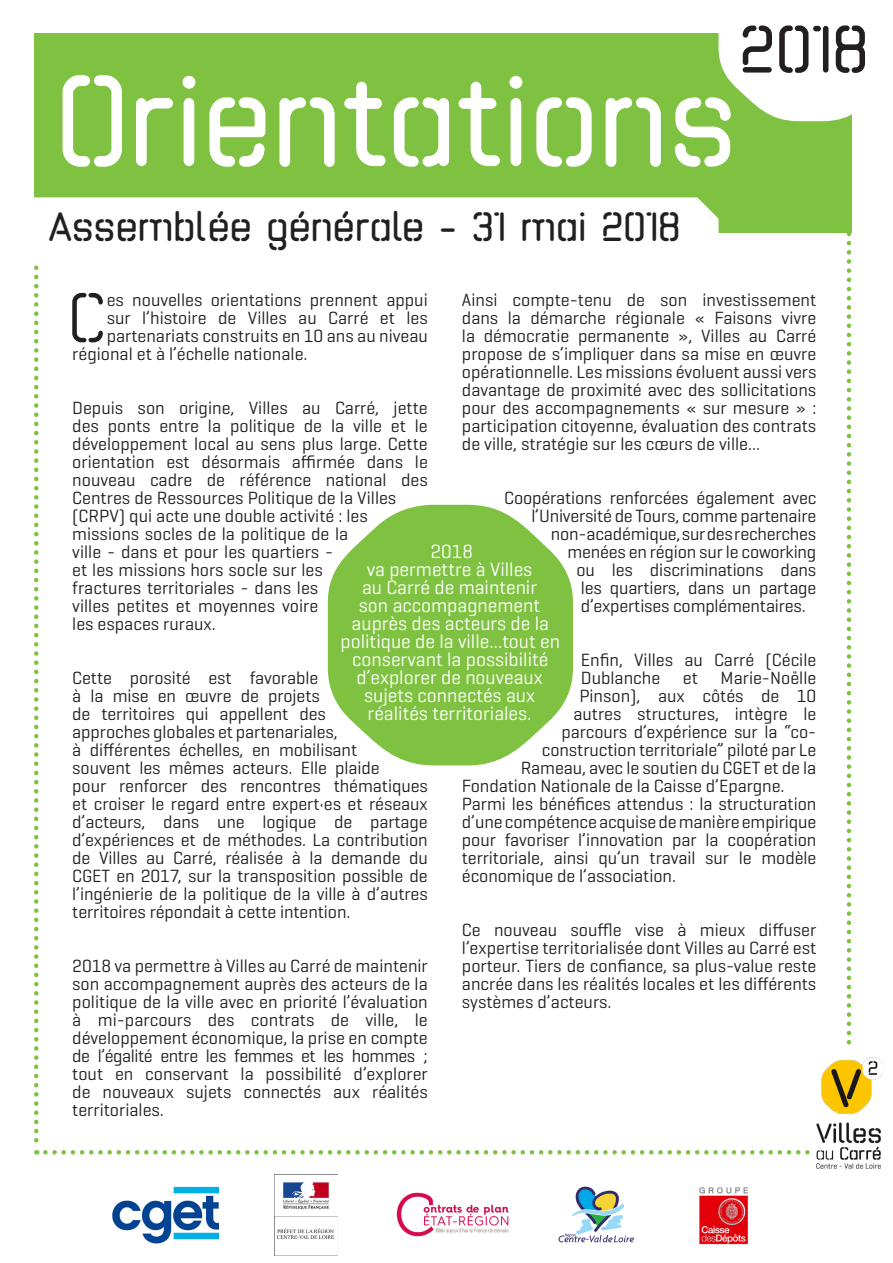
<style>
.page{position:relative;width:893px;height:1263px;background:#fff}
.page>*{position:absolute;margin:0;border:0;box-sizing:border-box;transform-origin:0 0}
.t1{font:700 127.5px "Exakt";color:#fff}
.t2{font:68.85px "Exakt";color:#231f20}
.t3{font:700 66px "Exakt";color:#231f20}
.t4{font:700 40.5px "Exakt";color:#231f20}
.t5{font:19.5px/18px "Geogrotesque";color:#fff;text-align:center}
.t6{font:18px/18px "Geogrotesque";letter-spacing:-.005em;color:#231f20;text-align:justify}
</style>
<div class="page">
<svg style="left:34px;top:265px;width:5px;height:889px"></svg>
<svg style="left:45px;top:1150px;width:765px;height:4px"></svg>
<svg style="left:847px;top:232px;width:4px;height:813px"></svg>
<div style="left:34px;top:33px;width:817px;height:199px;background:#7fc241"></div>
<svg style="left:718px;top:33px;width:134px;height:88px;background:#edf6e4"></svg>
<img style="left:112px;top:1187px;width:106px;height:56px">
<img style="left:699px;top:1187px;width:49px;height:58px">
<img style="left:558px;top:1186px;width:76px;height:57px">
<img style="left:396px;top:1192px;width:113px;height:45px">
<div style="left:34px;top:197px;width:684px;height:35px;background:#fff"></div>
<img style="left:275px;top:1182px;width:63px;height:57px">
<svg style="left:328px;top:505px;width:245px;height:260px;fill:#7fc241"></svg>
<img style="left:816px;top:1057px;width:67px;height:112px">
<p class="t1" style="left:56px;top:48px;width:684px">Orientations</p>
<p class="t3" style="left:739px;top:12px;width:131px">2018</p>
<p class="t4" style="left:47px;top:203px;width:635px">Assemblée générale - 31 mai 2018</p>
<p class="t2" style="left:68px;top:278px;width:40px">C</p>
<p class="t6" style="left:107px;top:290px;width:323px">es nouvelles orientations prennent appui</p>
<p class="t6" style="left:462px;top:290px;width:356px">Ainsi compte-tenu de son investissement dans la démarche régionale « Faisons vivre la démocratie permanente », Villes au Carré propose de s’impliquer dans sa mise en œuvre opérationnelle. Les missions évoluent aussi vers davantage de proximité avec des sollicitations pour des accompagnements « sur mesure » : participation citoyenne, évaluation des contrats de ville, stratégie sur les cœurs de ville...</p>
<p class="t6" style="left:504px;top:488px;width:314px">Coopérations renforcées également avec</p>
<p class="t6" style="left:531px;top:506px;width:287px">l’Université de Tours, comme partenaire</p>
<p class="t6" style="left:551px;top:524px;width:267px">non-académique, sur des recherches</p>
<p class="t6" style="left:567px;top:542px;width:251px">menées en région sur le coworking</p>
<p class="t6" style="left:576px;top:560px;width:241px">ou les discriminations dans</p>
<p class="t6" style="left:581px;top:578px;width:237px">les quartiers, dans un partage</p>
<p class="t6" style="left:581px;top:596px;width:226px">d’expertises complémentaires.</p>
<p class="t6" style="left:581px;top:650px;width:237px">Enfin, Villes au Carré (Cécile<br>Dublanche</p>
<p class="t6" style="left:107px;top:308px;width:323px">sur l’histoire de Villes au Carré et les</p>
<p class="t6" style="left:107px;top:326px;width:323px">partenariats construits en 10 ans au niveau</p>
<p class="t6" style="left:72px;top:344px;width:237px">régional et à l’échelle nationale.</p>
<p class="t6" style="left:72px;top:398px;width:357px;text-align:left">Depuis son origine, Villes au Carré, jette des ponts entre la politique de la ville et le développement local au sens plus large. Cette orientation est désormais affirmée dans le nouveau cadre de référence national des Centres de Ressources Politique de la Villes (CRPV) qui acte une double activité : les missions socles de la politique de la<br>ville - dans et pour les quartiers -<br>et les missions hors socle sur les<br>fractures territoriales - dans les<br>villes petites et moyennes voire<br>les espaces ruraux.</p>
<p class="t6" style="left:72px;top:668px;width:357px;text-align:left">Cette porosité est favorable<br>à la mise en œuvre de projets<br>de territoires qui appellent des<br>approches globales et partenariales,<br>à différentes échelles, en mobilisant<br>souvent les mêmes acteurs. Elle plaide<br>pour renforcer des rencontres thématiques et croiser le regard entre expert•es et réseaux d’acteurs, dans une logique de partage d’expériences et de méthodes. La contribution de Villes au Carré, réalisée à la demande du CGET en 2017, sur la transposition possible de l’ingénierie de la politique de la ville à d’autres territoires répondait à cette intention.</p>
<p class="t6" style="left:72px;top:956px;width:357px">2018 va permettre à Villes au Carré de maintenir son accompagnement auprès des acteurs de la politique de la ville avec en priorité l’évaluation à mi-parcours des contrats de ville, le développement économique, la prise en compte de l’égalité entre les femmes et les hommes ; tout en conservant la possibilité d’explorer de nouveaux sujets connectés aux réalités territoriales.</p>
<p class="t5" style="left:431px;top:542px;width:44px">2018</p>
<p class="t5" style="left:340px;top:560px;width:221px">va permettre à Villes<br>au Carré de maintenir<br>son accompagnement auprès des acteurs de la politique de la ville...tout en conservant la possibilité d’explorer de nouveaux sujets connectés aux réalités territoriales.</p>
<p class="t6" style="left:683px;top:668px;width:17px">et</p>
<p class="t6" style="left:721px;top:668px;width:97px">Marie-Noëlle</p>
<p class="t6" style="left:579px;top:686px;width:238px">Pinson), aux côtés de 10</p>
<p class="t6" style="left:573px;top:704px;width:244px">autres structures, intègre le</p>
<p class="t6" style="left:561px;top:722px;width:257px">parcours d’expérience sur la “co-</p>
<p class="t6" style="left:542px;top:740px;width:276px">construction territoriale” piloté par Le</p>
<p class="t6" style="left:521px;top:758px;width:297px">Rameau, avec le soutien du CGET et de la</p>
<p class="t6" style="left:462px;top:776px;width:324px">Fondation Nationale de la Caisse d’Epargne.</p>
<p class="t6" style="left:462px;top:794px;width:356px">Parmi les bénéfices attendus : la structuration d’une compétence acquise de manière empirique pour favoriser l’innovation par la coopération territoriale, ainsi qu’un travail sur le modèle économique de l’association.</p>
<p class="t6" style="left:462px;top:920px;width:356px">Ce nouveau souffle vise à mieux diffuser l’expertise territorialisée dont Villes au Carré est porteur. Tiers de confiance, sa plus-value reste ancrée dans les réalités locales et les différents systèmes d’acteurs.</p>
</div>
